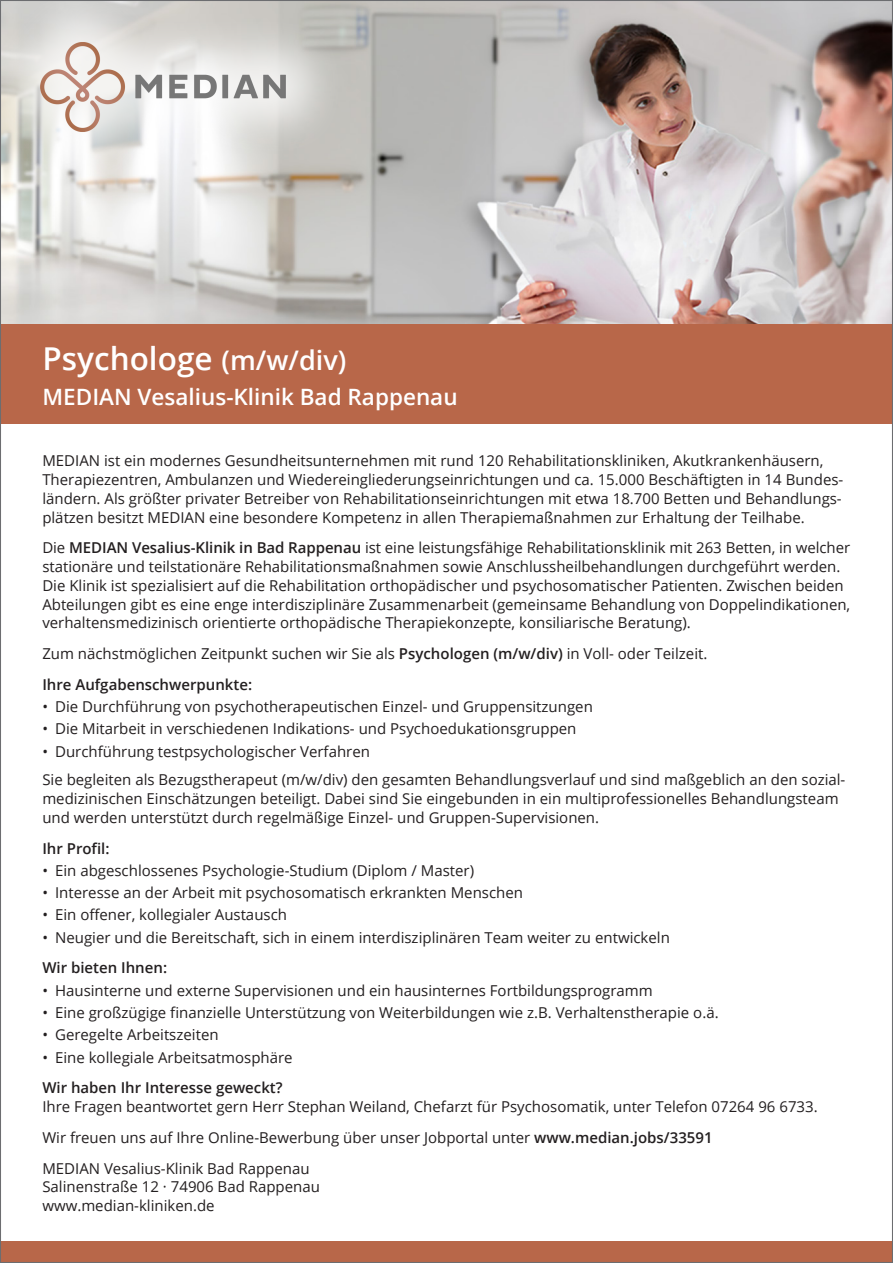
<style>
.page{position:relative;width:893px;height:1263px;background:#fff}
.page>*{position:absolute;margin:0;border:0;box-sizing:border-box;transform-origin:0 0}
.t1{font:600 31.5px "Open Sans";color:#fff}
.t2{font:600 22.5px "Open Sans";color:#fff}
.t3{font:15px/18.8px "Open Sans";color:#231f20}
.t4{font:600 15px "Open Sans";color:#231f20}
.s1{font-size:27px}
.s2{font-weight:600}
</style>
<div class="page">
<div style="left:0;top:1242px;width:893px;height:21px;background:#b86749"></div>
<img style="left:2px;top:2px;width:889px;height:322px">
<div style="left:0;top:0;width:345px;height:190px;background:#fff;opacity:.75"></div>
<img style="left:34px;top:41px;width:259px;height:93px">
<div style="left:1px;top:324px;width:892px;height:100px;background:#b86749"></div>
<h1 class="t1" style="left:43px;top:337px;width:305px">Psychologe <span class="s1">(m/w/div)</span></h1>
<h2 class="t2" style="left:43px;top:381px;width:417px">MEDIAN Vesalius-Klinik Bad Rappenau</h2>
<p class="t3" style="left:42px;top:451px;width:802px">MEDIAN ist ein modernes Gesundheitsunternehmen mit rund 120 Rehabilitationskliniken, Akutkrankenhäusern, Therapiezentren, Ambulanzen und Wiedereingliederungseinrichtungen und ca. 15.000 Beschäftigten in 14 Bundes&shy;ländern. Als größter privater Betreiber von Rehabilitationseinrichtungen mit etwa 18.700 Betten und Behandlungs&shy;plätzen besitzt MEDIAN eine besondere Kompetenz in allen Therapiemaßnahmen zur Erhaltung der Teilhabe.</p>
<p class="t3" style="left:42px;top:538px;width:809px">Die <span class="s2">MEDIAN Vesalius-Klinik in Bad Rappenau</span> ist eine leistungsfähige Rehabilitationsklinik mit 263 Betten, in welcher stationäre und teilstationäre Rehabilitationsmaßnahmen sowie Anschlussheilbehandlungen durchgeführt werden.<br>Die Klinik ist spezialisiert auf die Rehabilitation orthopädischer und psychosomatischer Patienten. Zwischen beiden Abteilungen gibt es eine enge interdisziplinäre Zusammenarbeit (gemeinsame Behandlung von Doppelindikationen, verhaltensmedizinisch orientierte orthopädische Therapiekonzepte, konsiliarische Beratung).</p>
<p class="t3" style="left:42px;top:638px;width:667px;line-height:30.8px">Zum nächstmöglichen Zeitpunkt suchen wir Sie als <span class="s2">Psychologen (m/w/div)</span> in Voll- oder Teilzeit.<br><span class="s2">Ihre Aufgabenschwerpunkte:</span></p>
<p class="t3" style="left:42px;top:697px;width:552px">• Die Durchführung von psychotherapeutischen Einzel- und Gruppensitzungen</p>
<p class="t3" style="left:42px;top:719px;width:536px">• Die Mitarbeit in verschiedenen Indikations- und Psychoedukationsgruppen</p>
<p class="t3" style="left:42px;top:736px;width:805px;line-height:28.7px">• Durchführung testpsychologischer Verfahren<br>Sie begleiten als Bezugstherapeut (m/w/div) den gesamten Behandlungsverlauf und sind maßgeblich an den sozial-</p>
<p class="t3" style="left:42px;top:789px;width:798px">medizinischen Einschätzungen beteiligt. Dabei sind Sie eingebunden in ein multiprofessionelles Behandlungsteam und werden unterstützt durch regelmäßige Einzel- und Gruppen-Supervisionen.</p>
<p class="t4" style="left:42px;top:838px;width:69px">Ihr Profil:</p>
<p class="t3" style="left:42px;top:861px;width:433px">• Ein abgeschlossenes Psychologie-Studium (Diplom / Master)</p>
<p class="t3" style="left:42px;top:883px;width:482px">• Interesse an der Arbeit mit psychosomatisch erkrankten Menschen</p>
<p class="t3" style="left:42px;top:905px;width:246px">• Ein offener, kollegialer Austausch</p>
<p class="t3" style="left:42px;top:927px;width:629px">• Neugier und die Bereitschaft, sich in einem interdisziplinären Team weiter zu entwickeln</p>
<p class="t4" style="left:42px;top:958px;width:126px">Wir bieten Ihnen:</p>
<p class="t3" style="left:42px;top:980px;width:612px">• Hausinterne und externe Supervisionen und ein hausinternes Fortbildungsprogramm</p>
<p class="t3" style="left:42px;top:1003px;width:678px">• Eine großzügige finanzielle Unterstützung von Weiterbildungen wie z.B. Verhaltenstherapie o.ä.</p>
<p class="t3" style="left:42px;top:1025px;width:178px">• Geregelte Arbeitszeiten</p>
<p class="t3" style="left:42px;top:1047px;width:252px">• Eine kollegiale Arbeitsatmosphäre</p>
<p class="t4" style="left:42px;top:1077px;width:242px">Wir haben Ihr Interesse geweckt?</p>
<p class="t3" style="left:42px;top:1091px;width:777px;line-height:30.8px">Ihre Fragen beantwortet gern Herr Stephan Weiland, Chefarzt für Psychosomatik, unter Telefon 07264 96 6733.<br>Wir freuen uns auf Ihre Online-Bewerbung über unser Jobportal unter <span class="s2">www.median.jobs/33591<br></span>MEDIAN Vesalius-Klinik Bad Rappenau</p>
<p class="t3" style="left:42px;top:1177px;width:279px">Salinenstraße 12 · 74906 Bad Rappenau www.median-kliniken.de</p>
</div>
